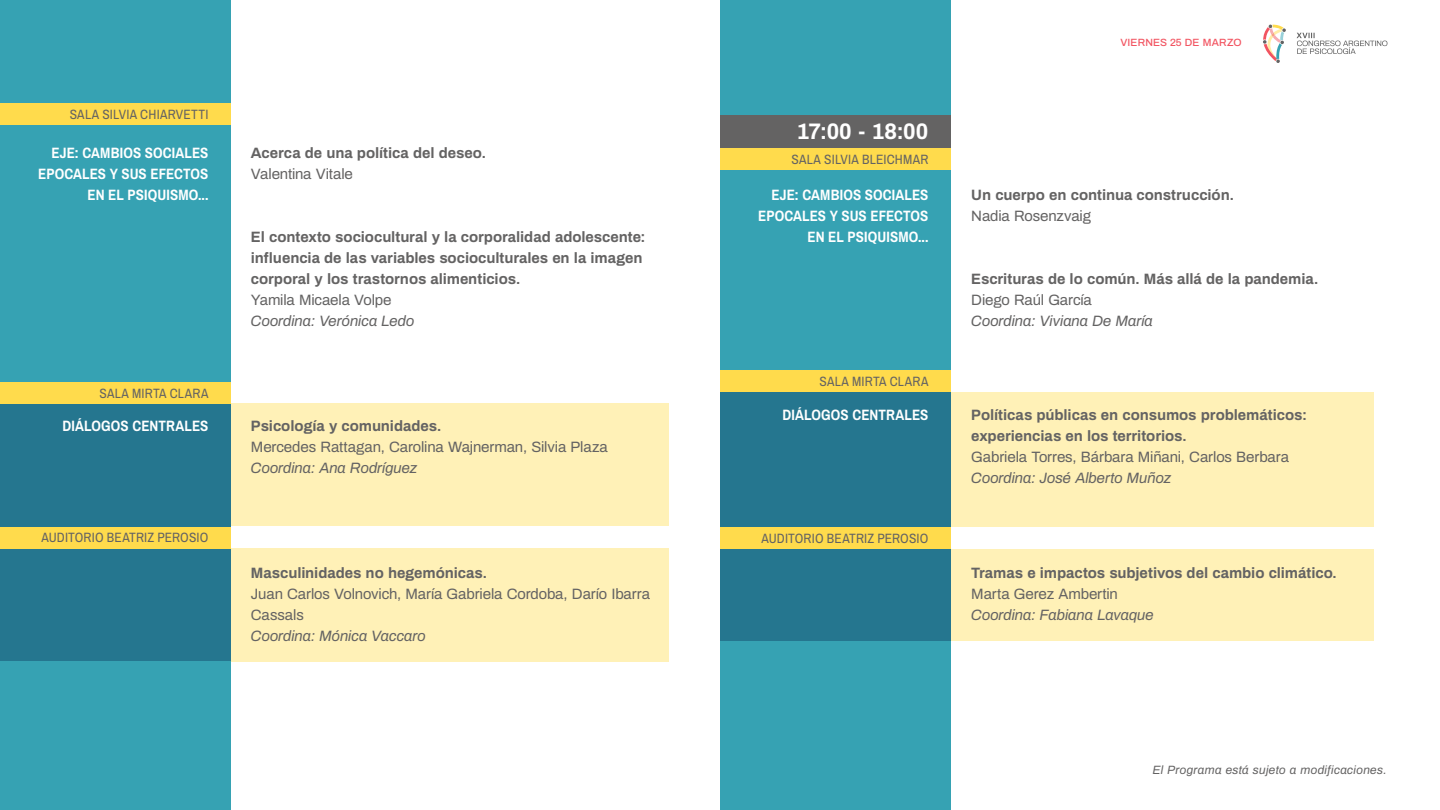
<style>
.page{position:relative;width:1440px;height:810px;background:#fff}
.page>*{position:absolute;margin:0;border:0;box-sizing:border-box;transform-origin:0 0}
.t1{font:700 22.5px "Archivo";letter-spacing:.005em;color:#fff}
.t2{font:700 15px/21px "Archivo";letter-spacing:-.005em;color:#646363}
.t3{font:15px/21px "Archivo";letter-spacing:-.01em;color:#646363}
.t4{font:700 15px/21px "Archivo Narrow";letter-spacing:.005em;color:#fff;text-align:right}
.t5{font:italic 15px "Archivo";letter-spacing:-.005em;color:#646363}
.t6{font:13.5px "Archivo Narrow";letter-spacing:.015em;color:#646363}
.t7{font:italic 12px "Archivo";letter-spacing:.02em;color:#646363}
.t8{font:500 10.5px "Archivo";letter-spacing:.015em;color:#f25562}
</style>
<div class="page">
<div style="left:0;top:0;width:231px;height:810px;background:#36a2b3"></div>
<div style="left:720px;top:0;width:231px;height:810px;background:#36a2b3"></div>
<div style="left:720px;top:392px;width:231px;height:248px;background:#25768f"></div>
<div style="left:951px;top:392px;width:423px;height:134px;background:#fff1b7"></div>
<div style="left:951px;top:549px;width:423px;height:91px;background:#fff1b7"></div>
<div style="left:0;top:404px;width:231px;height:258px;background:#25768f"></div>
<div style="left:231px;top:404px;width:437px;height:122px;background:#fff1b7"></div>
<div style="left:231px;top:548px;width:437px;height:114px;background:#fff1b7"></div>
<svg style="left:1297px;top:33px;width:90px;height:21px"></svg>
<svg style="left:1263px;top:24px;width:23px;height:39px"></svg>
<div style="left:720px;top:115px;width:231px;height:33px;background:#646363"></div>
<div style="left:720px;top:148px;width:231px;height:21px;background:#ffdb4c"></div>
<div style="left:720px;top:370px;width:231px;height:22px;background:#ffdb4c"></div>
<div style="left:720px;top:527px;width:231px;height:21px;background:#ffdb4c"></div>
<div style="left:0;top:103px;width:231px;height:22px;background:#ffdb4c"></div>
<div style="left:0;top:382px;width:231px;height:22px;background:#ffdb4c"></div>
<div style="left:0;top:527px;width:231px;height:21px;background:#ffdb4c"></div>
<p class="t6" style="left:70px;top:105px;width:140px">SALA SILVIA CHIARVETTI</p>
<p class="t4" style="left:38px;top:141px;width:172px">EJE: CAMBIOS SOCIALES<br>EPOCALES Y SUS EFECTOS<br>EN EL PSIQUISMO...</p>
<p class="t6" style="left:99px;top:384px;width:110px">SALA MIRTA CLARA</p>
<p class="t4" style="left:62px;top:414px;width:148px">DIÁLOGOS CENTRALES</p>
<p class="t6" style="left:41px;top:528px;width:169px">AUDITORIO BEATRIZ PEROSIO</p>
<p class="t2" style="left:251px;top:141px;width:236px">Acerca de una política del deseo.</p>
<p class="t3" style="left:251px;top:162px;width:103px">Valentina Vitale</p>
<p class="t2" style="left:251px;top:225px;width:396px">El contexto sociocultural y la corporalidad adolescente: influencia de las variables socioculturales en la imagen corporal y los trastornos alimenticios.</p>
<p class="t3" style="left:251px;top:288px;width:142px">Yamila Micaela Volpe</p>
<p class="t5" style="left:251px;top:309px;width:165px">Coordina: Verónica Ledo</p>
<p class="t2" style="left:251px;top:414px;width:192px">Psicología y comunidades.</p>
<p class="t3" style="left:251px;top:435px;width:358px">Mercedes Rattagan, Carolina Wajnerman, Silvia Plaza</p>
<p class="t5" style="left:251px;top:456px;width:168px">Coordina: Ana Rodríguez</p>
<p class="t2" style="left:251px;top:561px;width:238px">Masculinidades no hegemónicas.</p>
<p class="t3" style="left:251px;top:582px;width:401px">Juan Carlos Volnovich, María Gabriela Cordoba, Darío Ibarra<br>Cassals</p>
<p class="t5" style="left:251px;top:624px;width:176px">Coordina: Mónica Vaccaro</p>
<h1 class="t1" style="left:797px;top:114px;width:133px">17:00 - 18:00</h1>
<p class="t6" style="left:792px;top:149px;width:138px">SALA SILVIA BLEICHMAR</p>
<p class="t4" style="left:758px;top:183px;width:172px">EJE: CAMBIOS SOCIALES<br>EPOCALES Y SUS EFECTOS<br>EN EL PSIQUISMO...</p>
<p class="t6" style="left:819px;top:372px;width:110px">SALA MIRTA CLARA</p>
<p class="t4" style="left:782px;top:404px;width:148px">DIÁLOGOS CENTRALES</p>
<p class="t6" style="left:761px;top:529px;width:169px">AUDITORIO BEATRIZ PEROSIO</p>
<p class="t8" style="left:1120px;top:35px;width:123px">VIERNES 25 DE MARZO</p>
<p class="t2" style="left:971px;top:183px;width:264px">Un cuerpo en continua construcción.</p>
<p class="t3" style="left:971px;top:204px;width:121px">Nadia Rosenzvaig</p>
<p class="t2" style="left:971px;top:267px;width:348px">Escrituras de lo común. Más allá de la pandemia.</p>
<p class="t3" style="left:971px;top:288px;width:122px">Diego Raúl García</p>
<p class="t5" style="left:971px;top:309px;width:183px">Coordina: Viviana De María</p>
<p class="t2" style="left:971px;top:404px;width:337px">Políticas públicas en consumos problemáticos: experiencias en los territorios.</p>
<p class="t3" style="left:971px;top:445px;width:319px">Gabriela Torres, Bárbara Miñani, Carlos Berbara</p>
<p class="t5" style="left:971px;top:467px;width:201px">Coordina: José Alberto Muñoz</p>
<p class="t2" style="left:971px;top:561px;width:367px">Tramas e impactos subjetivos del cambio climático.</p>
<p class="t3" style="left:971px;top:582px;width:148px">Marta Gerez Ambertin</p>
<p class="t5" style="left:971px;top:603px;width:184px">Coordina: Fabiana Lavaque</p>
<p class="t7" style="left:1153px;top:761px;width:235px">El Programa está sujeto a modificaciones.</p>
</div>
